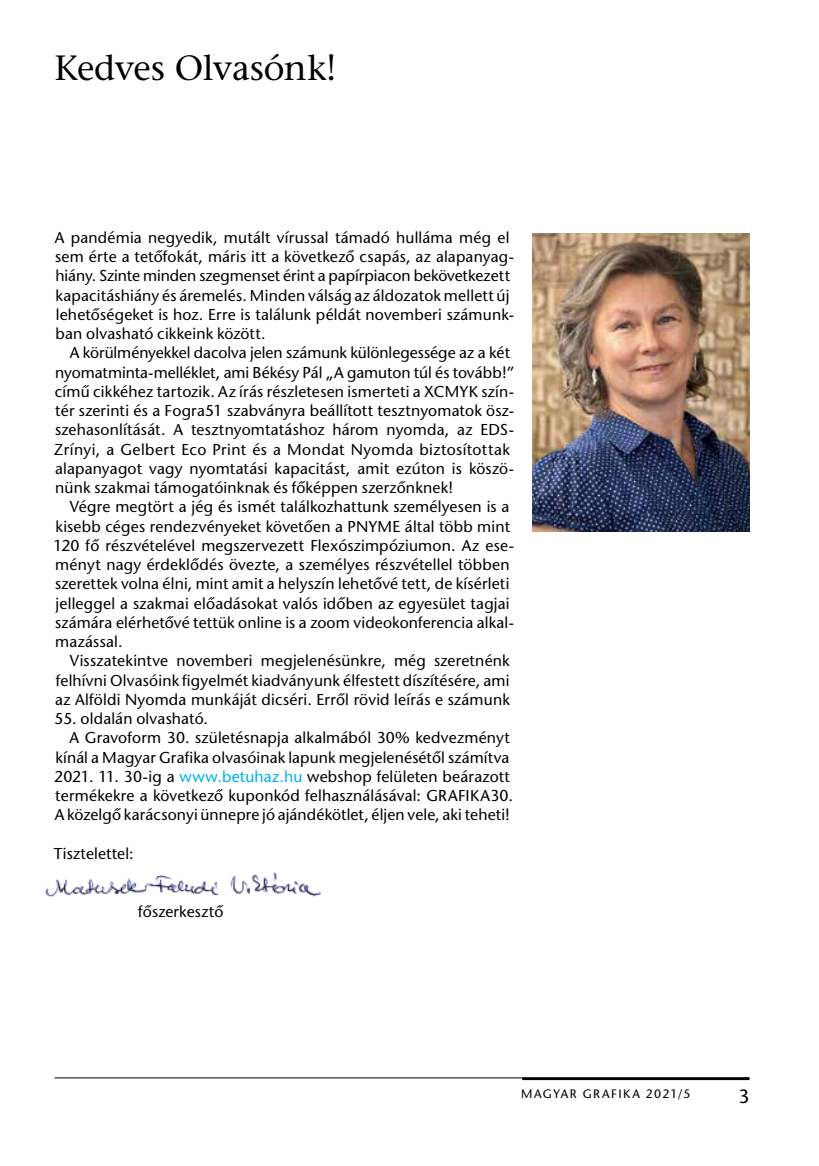
<style>
.page{position:relative;width:819px;height:1166px;background:#fff}
.page>*{position:absolute;margin:0;border:0;box-sizing:border-box;transform-origin:0 0}
.t1{font:35px "ITC Stone Serif";letter-spacing:-.01em;color:#000}
.t2{font:19.25px "ITC Stone Sans";color:#000}
.t3{font:15.75px/19.2px "ITC Stone Sans";letter-spacing:.01em;color:#000}
.t4{font:12.25px "ITC Stone Sans";letter-spacing:.12em;color:#000}
.s1{color:#00aeef}
</style>
<div class="page">
<hr style="left:55px;top:1077px;width:694px;height:1px;background:#000">
<hr style="left:522px;top:1077px;width:227px;height:3px;background:#000">
<img style="left:532px;top:233px;width:217px;height:298px">
<img style="left:45px;top:872px;width:276px;height:25px">
<h1 class="t1" style="left:55px;top:49px;width:283px">Kedves Olvasónk!</h1>
<p class="t3" style="left:55px;top:230px;width:460px">A pandémia negyedik, mutált vírussal támadó hulláma még el sem érte a tetőfokát, máris itt a következő csapás, az alapanyag&shy;hiány. Szinte minden szegmenset érint a papírpiacon bekövetkezett kapacitáshiány és áremelés. Minden válság az áldozatok mellett új lehetőségeket is hoz. Erre is találunk példát novemberi számunk&shy;ban olvasható cikkeink között.</p>
<p class="t3" style="left:54px;top:345px;width:462px;text-indent:16px">A körülményekkel dacolva jelen számunk különlegessége az a két nyomatminta-melléklet, ami Békésy Pál „A gamuton túl és tovább!” című cikkéhez tartozik. Az írás részletesen ismerteti a XCMYK szín&shy;tér szerinti és a Fogra51 szabványra beállított tesztnyomatok ös - szehasonlítását. A tesztnyomtatáshoz három nyomda, az EDS-Zrínyi, a Gelbert Eco Print és a Mondat Nyomda biztosítottak alapanyagot vagy nyomtatási kapacitást, amit ezúton is köszö&shy;nünk szakmai támogatóinknak és főképpen szerzőnknek!</p>
<p class="t3" style="left:53px;top:499px;width:462px;text-indent:17px">Végre megtört a jég és ismét találkozhattunk személyesen is a kisebb céges rendezvényeket követően a PNYME által több mint 120 fő részvételével megszervezett Flexószimpóziumon. Az ese&shy;ményt nagy érdeklődés övezte, a személyes részvétellel többen szerettek volna élni, mint amit a helyszín lehetővé tett, de kísérleti jelleggel a szakmai előadásokat valós időben az egyesület tagjai számára elérhetővé tettük online is a zoom videokonferencia alkal&shy;mazással.</p>
<p class="t3" style="left:55px;top:653px;width:456px;text-align:justify;text-indent:15px">Visszatekintve novemberi megjelenésünkre, még szeretnénk felhívni Olvasóink figyelmét kiadványunk élfestett díszítésére, ami az Alföldi Nyomda munkáját dicséri. Erről rövid leírás e számunk</p>
<p class="t3" style="left:55px;top:711px;width:155px">55. oldalán olvasható.</p>
<p class="t3" style="left:70px;top:730px;width:442px">A Gravoform 30. születésnapja alkalmából 30% kedvezményt</p>
<p class="t3" style="left:55px;top:749px;width:455px">kínál a Magyar Grafika olvasóinak lapunk megjelenésétől számítva</p>
<p class="t3" style="left:54px;top:769px;width:457px">2021. 11. 30-ig a <span class="s1">www.betuhaz.hu</span> webshop felületen beárazott</p>
<p class="t3" style="left:55px;top:788px;width:459px">termékekre a következő kuponkód felhasználásával: GRAFIKA30.</p>
<p class="t3" style="left:55px;top:807px;width:456px">A közelgő karácsonyi ünnepre jó ajándékötlet, éljen vele, aki teheti!</p>
<p class="t3" style="left:54px;top:846px;width:81px">Tisztelettel:</p>
<p class="t3" style="left:138px;top:903px;width:87px">főszerkesztő</p>
<p class="t4" style="left:521px;top:1087px;width:171px">MAGYAR GRAFIKA 2021/5</p>
<p class="t2" style="left:738px;top:1085px;width:13px">3</p>
</div>
